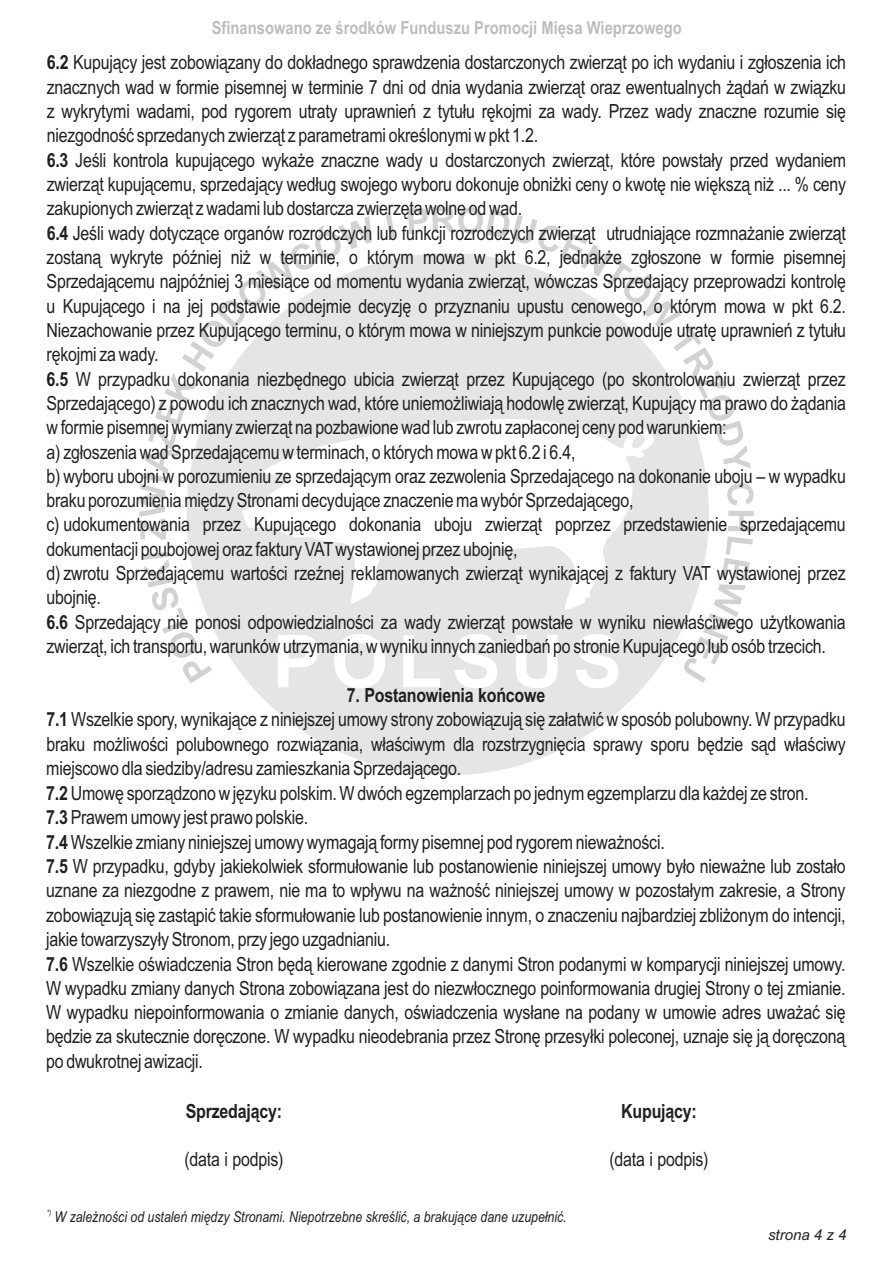
<style>
.page{position:relative;width:893px;height:1263px;background:#fff}
.page>*{position:absolute;margin:0;border:0;box-sizing:border-box;transform-origin:0 0}
.t1{font:19.5px/24.3px "Arial Narrow";letter-spacing:-.01em;color:#231f20}
.t2{font:700 19.5px "Arial Narrow";letter-spacing:-.01em;color:#231f20}
.t3{font:700 18px "Arial Narrow";color:#bcbdc0}
.t4{font:italic 15px "Arial Narrow";color:#231f20}
.t5{font:italic 15px "Arial";color:#231f20}
.t6{font:italic 7.5px "Arial Narrow";color:#231f20}
.s1{font-weight:700}
</style>
<div class="page">
<div style="left:187px;top:253px;width:522px;height:522px;background:#e4e5e7;border-radius:50%"></div>
<svg style="left:278px;top:683px;width:335px;height:5px"></svg>
<svg style="left:139px;top:207px;width:615px;height:476px"></svg>
<p class="t3" style="left:212px;top:21px;width:471px">Sfinansowano ze środków Funduszu Promocji Mięsa Wieprzowego</p>
<p class="t1" style="left:46px;top:52px;width:801px"><span class="s1">6.2</span> Kupujący jest zobowiązany do dokładnego sprawdzenia dostarczonych zwierząt po ich wydaniu i zgłoszenia ich znacznych wad w formie pisemnej w terminie 7 dni od dnia wydania zwierząt oraz ewentualnych żądań w związku z wykrytymi wadami, pod rygorem utraty uprawnień z tytułu rękojmi za wady. Przez wady znaczne rozumie się niezgodność sprzedanych zwierząt z parametrami określonymi w pkt 1.2.<br><span class="s1">6.3</span> Jeśli kontrola kupującego wykaże znaczne wady u dostarczonych zwierząt, które powstały przed wydaniem zwierząt kupującemu, sprzedający według swojego wyboru dokonuje obniżki ceny o kwotę nie większą niż ... % ceny zakupionych zwierząt z wadami lub dostarcza zwierzęta wolne od wad.<br><span class="s1">6.4</span> Jeśli wady dotyczące organów rozrodczych lub funkcji rozrodczych zwierząt utrudniające rozmnażanie zwierząt zostaną wykryte później niż w terminie, o którym mowa w pkt 6.2, jednakże zgłoszone w formie pisemnej Sprzedającemu najpóźniej 3 miesiące od momentu wydania zwierząt, wówczas Sprzedający przeprowadzi kontrolę u Kupującego i na jej podstawie podejmie decyzję o przyznaniu upustu cenowego, o którym mowa w pkt 6.2.<br>Niezachowanie przez Kupującego terminu, o którym mowa w niniejszym punkcie powoduje utratę uprawnień z tytułu rękojmi za wady.<br><span class="s1">6.5</span> W przypadku dokonania niezbędnego ubicia zwierząt przez Kupującego (po skontrolowaniu zwierząt przez Sprzedającego) z powodu ich znacznych wad, które uniemożliwiają hodowlę zwierząt, Kupujący ma prawo do żądania w formie pisemnej wymiany zwierząt na pozbawione wad lub zwrotu zapłaconej ceny pod warunkiem:<br>a) zgłoszenia wad Sprzedającemu w terminach, o których mowa w pkt 6.2 i 6.4,<br>b) wyboru ubojni w porozumieniu ze sprzedającym oraz zezwolenia Sprzedającego na dokonanie uboju – w wypadku braku porozumienia między Stronami decydujące znaczenie ma wybór Sprzedającego,<br>c) udokumentowania przez Kupującego dokonania uboju zwierząt poprzez przedstawienie sprzedającemu dokumentacji poubojowej oraz faktury VATwystawionej przez ubojnię,<br>d) zwrotu Sprzedającemu wartości rzeźnej reklamowanych zwierząt wynikającej z faktury VAT wystawionej przez ubojnię.<br><span class="s1">6.6</span> Sprzedający nie ponosi odpowiedzialności za wady zwierząt powstałe w wyniku niewłaściwego użytkowania zwierząt, ich transportu, warunków utrzymania, w wyniku innych zaniedbań po stronie Kupującego lub osób trzecich.</p>
<p class="t1" style="left:46px;top:685px;width:801px;text-indent:301px"><span class="s1">7. Postanowienia końcowe<br>7.1</span> Wszelkie spory, wynikające z niniejszej umowy strony zobowiązują się załatwić w sposób polubowny. W przypadku braku możliwości polubownego rozwiązania, właściwym dla rozstrzygnięcia sprawy sporu będzie sąd właściwy miejscowo dla siedziby/adresu zamieszkania Sprzedającego.<br><span class="s1">7.2</span>Umowę sporządzono w języku polskim. W dwóch egzemplarzach po jednym egzemplarzu dla każdej ze stron.<br><span class="s1">7.3</span> Prawem umowy jest prawo polskie.<br><span class="s1">7.4</span> Wszelkie zmiany niniejszej umowy wymagają formy pisemnej pod rygorem nieważności.<br><span class="s1">7.5</span> W przypadku, gdyby jakiekolwiek sformułowanie lub postanowienie niniejszej umowy było nieważne lub zostało uznane za niezgodne z prawem, nie ma to wpływu na ważność niniejszej umowy w pozostałym zakresie, a Strony zobowiązują się zastąpić takie sformułowanie lub postanowienie innym, o znaczeniu najbardziej zbliżonym do intencji, jakie towarzyszyły Stronom, przy jego uzgadnianiu.<br><span class="s1">7.6</span> Wszelkie oświadczenia Stron będą kierowane zgodnie z danymi Stron podanymi w komparycji niniejszej umowy.<br>W wypadku zmiany danych Strona zobowiązana jest do niezwłocznego poinformowania drugiej Strony o tej zmianie.<br>W wypadku niepoinformowania o zmianie danych, oświadczenia wysłane na podany w umowie adres uważać się będzie za skutecznie doręczone. W wypadku nieodebrania przez Stronę przesyłki poleconej, uznaje się ją doręczoną po dwukrotnej awizacji.</p>
<p class="t2" style="left:186px;top:1103px;width:98px">Sprzedający:</p>
<p class="t1" style="left:184px;top:1149px;width:101px">(data i podpis)</p>
<p class="t2" style="left:621px;top:1103px;width:77px">Kupujący:</p>
<p class="t1" style="left:609px;top:1149px;width:101px">(data i podpis)</p>
<p class="t6" style="left:47px;top:1209px;width:6px">*)</p>
<p class="t4" style="left:55px;top:1211px;width:514px">W zależności od ustaleń między Stronami. Niepotrzebne skreślić, a brakujące dane uzupełnić.</p>
<p class="t5" style="left:768px;top:1229px;width:80px">strona 4 z 4</p>
</div>
